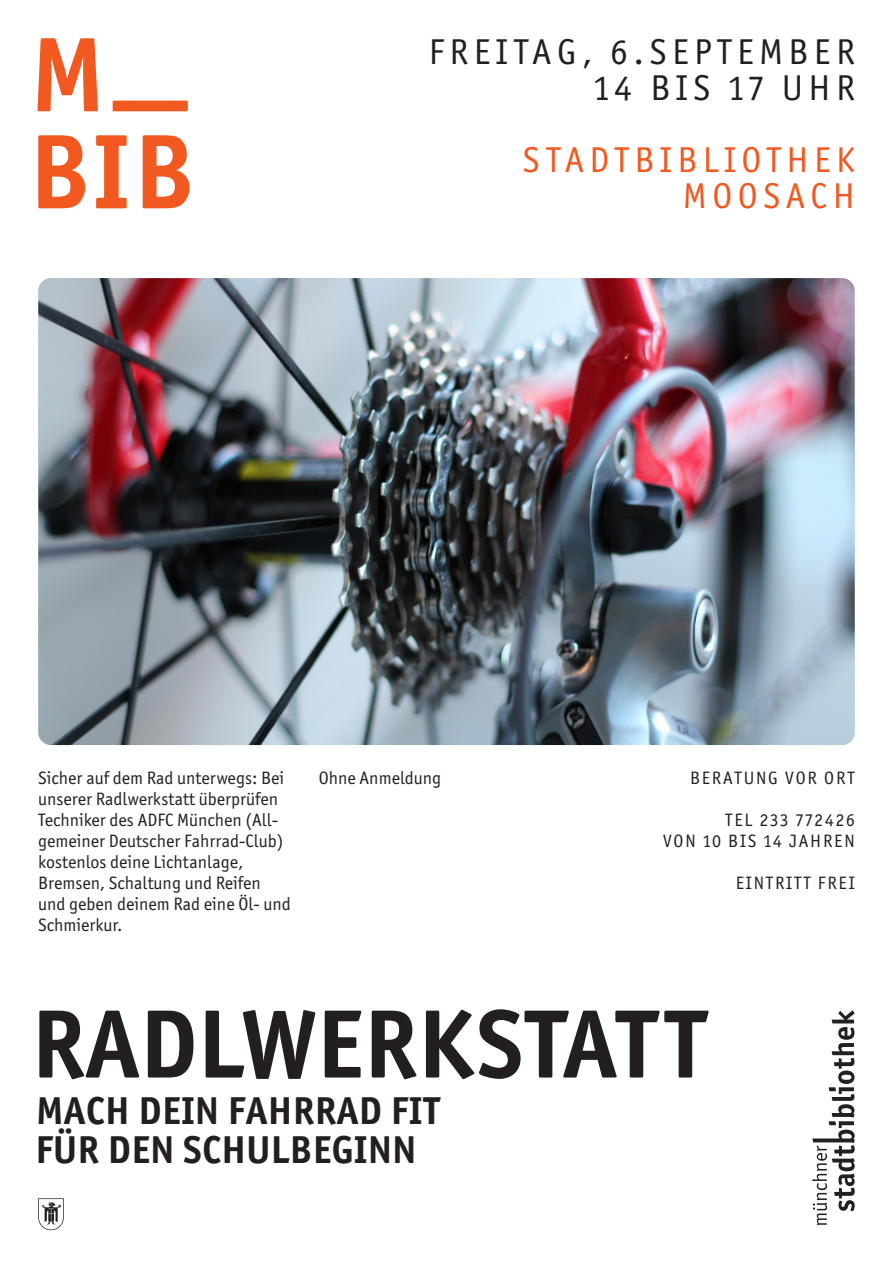
<style>
.page{position:relative;width:893px;height:1263px;background:#fff}
.page>*{position:absolute;margin:0;border:0;box-sizing:border-box;transform-origin:0 0}
.A4__Headline_H1____V{font:700 97.5px "Officina Sans ITC Pro";color:#231f20}
.A4__Headline_H2_26_2{font:700 39px/39px "Officina Sans ITC Pro";letter-spacing:.01em;color:#231f20}
.A4__Zeit__24_24pt_L1{font:36px "Officina Sans ITC Pro";letter-spacing:.15em;color:#231f20}
.A4__Zeit__24_24pt_L1-2{font:36px "Officina Sans ITC Pro";letter-spacing:.15em;color:#f15921}
.A4__Ort_24_24pt_L150{font:36px "Officina Sans ITC Pro";letter-spacing:.15em;color:#f15921}
.A4__Beschreibungstex{font:18px/21px "Officina Sans ITC Pro";color:#231f20}
.A4__Zusatzangaben_12{font:18px "Officina Sans ITC Pro";letter-spacing:.1em;color:#231f20}
</style>
<div class="page">
<img style="left:38px;top:278px;width:817px;height:467px">
<svg style="left:812px;top:1010px;width:43px;height:215px"></svg>
<svg style="left:38px;top:1198px;width:26px;height:32px"></svg>
<div style="left:113px;top:101px;width:75px;height:10px;background:#f15921"></div>
<svg style="left:38px;top:38px;width:60px;height:73px"></svg>
<svg style="left:38px;top:135px;width:47px;height:73px"></svg>
<svg style="left:96px;top:135px;width:31px;height:73px"></svg>
<svg style="left:143px;top:135px;width:47px;height:73px"></svg>
<p class="A4__Zeit__24_24pt_L1" style="left:429px;top:31px;width:427px">FREITAG, 6.SEPTEMBER</p>
<p class="A4__Zeit__24_24pt_L1" style="left:594px;top:67px;width:262px">14 BIS 17 UHR</p>
<p class="A4__Zeit__24_24pt_L1-2" style="left:523px;top:139px;width:334px">STADTBIBLIOTHEK</p>
<p class="A4__Ort_24_24pt_L150" style="left:683px;top:175px;width:173px">MOOSACH</p>
<p class="A4__Beschreibungstex" style="left:38px;top:767px;width:254px">Sicher auf dem Rad unterwegs: Bei unserer Radlwerkstatt überprüfen<br>Techniker des ADFC München (All&shy;gemeiner Deutscher Fahrrad-Club) kostenlos deine Lichtanlage,<br>Bremsen, Schaltung und Reifen und geben deinem Rad eine Öl- und<br>Schmierkur.</p>
<p class="A4__Beschreibungstex" style="left:319px;top:767px;width:124px">Ohne Anmeldung</p>
<p class="A4__Zusatzangaben_12" style="left:690px;top:767px;width:166px">BERATUNG VOR ORT</p>
<p class="A4__Zusatzangaben_12" style="left:725px;top:809px;width:131px">TEL 233 772426</p>
<p class="A4__Zusatzangaben_12" style="left:663px;top:830px;width:193px">VON 10 BIS 14 JAHREN</p>
<p class="A4__Zusatzangaben_12" style="left:736px;top:872px;width:120px">EINTRITT FREI</p>
<h1 class="A4__Headline_H1____V" style="left:31px;top:984px;width:676px">RADLWERKSTATT</h1>
<h2 class="A4__Headline_H2_26_2" style="left:35px;top:1091px;width:406px">MACH DEIN FAHRRAD FIT<br>FÜR DEN SCHULBEGINN</h2>
</div>
